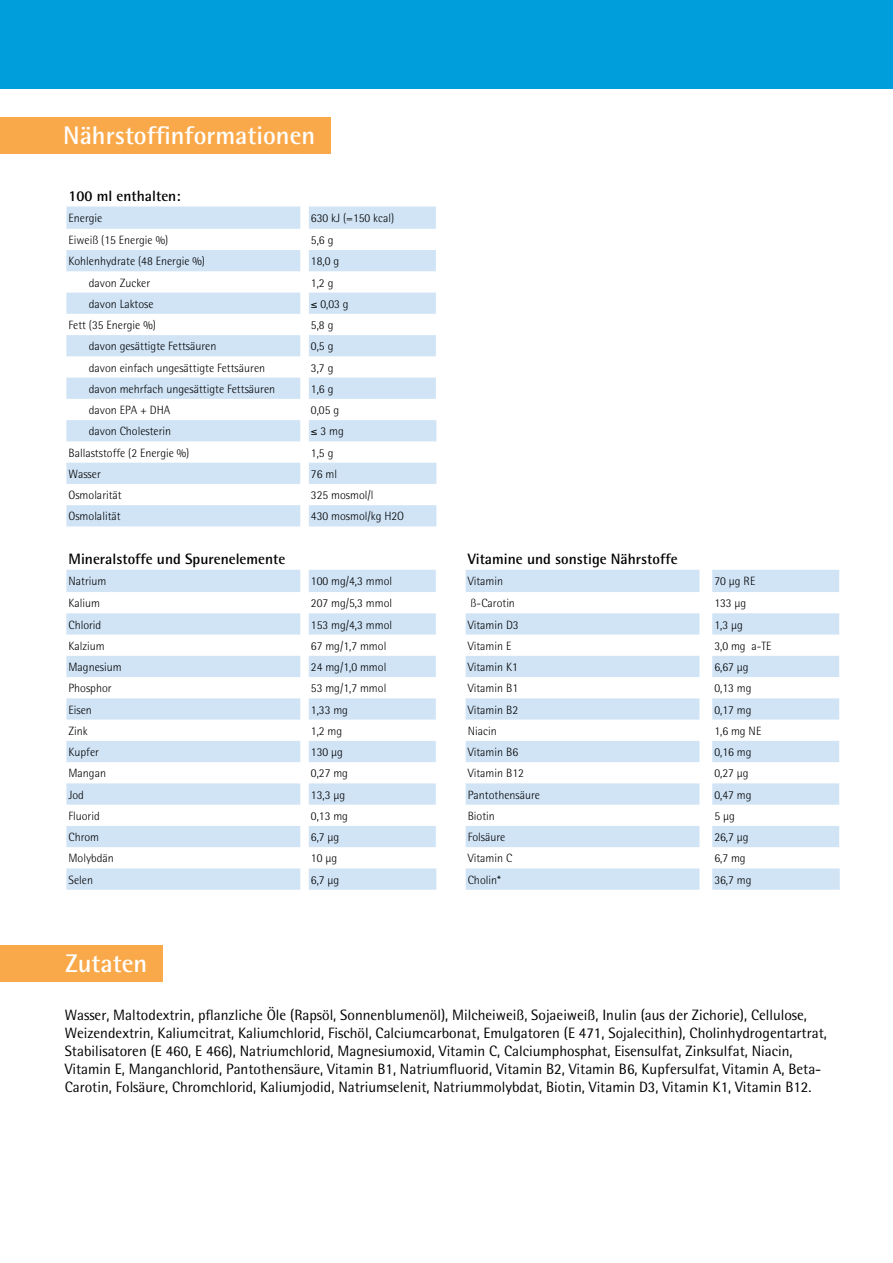
<style>
.page{position:relative;width:893px;height:1263px;background:#fff}
.page>*{position:absolute;margin:0;border:0;box-sizing:border-box;transform-origin:0 0}
.t1{font:700 25.5px "Rotis Semi Sans";color:#fff}
.t2{font:15px/18px "Rotis Semi Sans";color:#000}
.t3{font:700 15px "Rotis Semi Sans";color:#000}
.t4{font:300 12px "Rotis Semi Sans";color:#000}
</style>
<div class="page">
<div style="left:0;top:0;width:893px;height:88px;background:#009edb"></div>
<svg style="left:66px;top:206px;width:370px;height:320px;fill:#d6e7f7"></svg>
<svg style="left:66px;top:570px;width:370px;height:320px"></svg>
<svg style="left:466px;top:570px;width:374px;height:320px"></svg>
<svg style="left:839px;top:570px;width:1px;height:298px"></svg>
<div style="left:0;top:117px;width:330px;height:37px;background:#faa94a"></div>
<div style="left:0;top:945px;width:162px;height:37px;background:#faa94a"></div>
<h1 class="t1" style="left:63px;top:119px;width:254px">Nährstoffinformationen</h1>
<p class="t3" style="left:69px;top:186px;width:114px">100 ml enthalten:</p>
<p class="t4" style="left:69px;top:211px;width:35px">Energie</p>
<p class="t4" style="left:311px;top:211px;width:85px">630 kJ (=150 kcal)</p>
<p class="t4" style="left:69px;top:233px;width:101px">Eiweiß (15 Energie %)</p>
<p class="t4" style="left:311px;top:233px;width:24px">5,6 g</p>
<p class="t4" style="left:69px;top:254px;width:138px">Kohlenhydrate (48 Energie %)</p>
<p class="t4" style="left:311px;top:254px;width:30px">18,0 g</p>
<p class="t4" style="left:89px;top:276px;width:63px">davon Zucker</p>
<p class="t4" style="left:311px;top:276px;width:24px">1,2 g</p>
<p class="t4" style="left:89px;top:297px;width:66px">davon Laktose</p>
<p class="t4" style="left:311px;top:297px;width:39px">≤ 0,03 g</p>
<p class="t4" style="left:69px;top:318px;width:89px">Fett (35 Energie %)</p>
<p class="t4" style="left:311px;top:318px;width:24px">5,8 g</p>
<p class="t4" style="left:89px;top:339px;width:129px">davon gesättigte Fettsäuren</p>
<p class="t4" style="left:311px;top:339px;width:24px">0,5 g</p>
<p class="t4" style="left:89px;top:361px;width:178px">davon einfach ungesättigte Fettsäuren</p>
<p class="t4" style="left:311px;top:361px;width:24px">3,7 g</p>
<p class="t4" style="left:89px;top:382px;width:188px">davon mehrfach ungesättigte Fettsäuren</p>
<p class="t4" style="left:311px;top:382px;width:24px">1,6 g</p>
<p class="t4" style="left:89px;top:403px;width:83px">davon EPA + DHA</p>
<p class="t4" style="left:311px;top:403px;width:30px">0,05 g</p>
<p class="t4" style="left:89px;top:424px;width:84px">davon Cholesterin</p>
<p class="t4" style="left:311px;top:424px;width:34px">≤ 3 mg</p>
<p class="t4" style="left:69px;top:446px;width:122px">Ballaststoffe (2 Energie %)</p>
<p class="t4" style="left:311px;top:446px;width:24px">1,5 g</p>
<p class="t4" style="left:69px;top:467px;width:34px">Wasser</p>
<p class="t4" style="left:311px;top:467px;width:28px">76 ml</p>
<p class="t4" style="left:69px;top:488px;width:55px">Osmolarität</p>
<p class="t4" style="left:311px;top:488px;width:64px">325 mosmol/l</p>
<p class="t4" style="left:69px;top:509px;width:54px">Osmolalität</p>
<p class="t4" style="left:311px;top:509px;width:95px">430 mosmol/kg H2O</p>
<p class="t3" style="left:69px;top:550px;width:218px">Mineralstoffe und Spurenelemente</p>
<p class="t4" style="left:69px;top:574px;width:39px">Natrium</p>
<p class="t4" style="left:311px;top:574px;width:83px">100 mg/4,3 mmol</p>
<p class="t4" style="left:69px;top:596px;width:33px">Kalium</p>
<p class="t4" style="left:311px;top:596px;width:83px">207 mg/5,3 mmol</p>
<p class="t4" style="left:69px;top:618px;width:34px">Chlorid</p>
<p class="t4" style="left:311px;top:618px;width:83px">153 mg/4,3 mmol</p>
<p class="t4" style="left:69px;top:639px;width:38px">Kalzium</p>
<p class="t4" style="left:311px;top:639px;width:77px">67 mg/1,7 mmol</p>
<p class="t4" style="left:69px;top:660px;width:55px">Magnesium</p>
<p class="t4" style="left:311px;top:660px;width:77px">24 mg/1,0 mmol</p>
<p class="t4" style="left:69px;top:681px;width:45px">Phosphor</p>
<p class="t4" style="left:311px;top:681px;width:77px">53 mg/1,7 mmol</p>
<p class="t4" style="left:69px;top:703px;width:25px">Eisen</p>
<p class="t4" style="left:311px;top:703px;width:39px">1,33 mg</p>
<p class="t4" style="left:69px;top:724px;width:21px">Zink</p>
<p class="t4" style="left:311px;top:724px;width:33px">1,2 mg</p>
<p class="t4" style="left:69px;top:745px;width:32px">Kupfer</p>
<p class="t4" style="left:311px;top:745px;width:34px">130 μg</p>
<p class="t4" style="left:69px;top:766px;width:39px">Mangan</p>
<p class="t4" style="left:311px;top:766px;width:39px">0,27 mg</p>
<p class="t4" style="left:69px;top:788px;width:17px">Jod</p>
<p class="t4" style="left:311px;top:788px;width:36px">13,3 μg</p>
<p class="t4" style="left:69px;top:809px;width:33px">Fluorid</p>
<p class="t4" style="left:311px;top:809px;width:39px">0,13 mg</p>
<p class="t4" style="left:69px;top:830px;width:32px">Chrom</p>
<p class="t4" style="left:311px;top:830px;width:30px">6,7 μg</p>
<p class="t4" style="left:69px;top:851px;width:47px">Molybdän</p>
<p class="t4" style="left:311px;top:851px;width:28px">10 μg</p>
<p class="t4" style="left:69px;top:873px;width:26px">Selen</p>
<p class="t4" style="left:311px;top:873px;width:30px">6,7 μg</p>
<p class="t3" style="left:468px;top:550px;width:211px">Vitamine und sonstige Nährstoffe</p>
<p class="t4" style="left:468px;top:574px;width:37px">Vitamin</p>
<p class="t4" style="left:714px;top:574px;width:42px">70 μg RE</p>
<p class="t4" style="left:468px;top:596px;width:49px">βß-Carotin</p>
<p class="t4" style="left:714px;top:596px;width:34px">133 μg</p>
<p class="t4" style="left:468px;top:618px;width:53px">Vitamin D3</p>
<p class="t4" style="left:714px;top:618px;width:30px">1,3 μg</p>
<p class="t4" style="left:468px;top:639px;width:45px">Vitamin E</p>
<p class="t4" style="left:714px;top:639px;width:59px">3,0 mg a-TE</p>
<p class="t4" style="left:468px;top:660px;width:52px">Vitamin K1</p>
<p class="t4" style="left:714px;top:660px;width:36px">6,67 μg</p>
<p class="t4" style="left:468px;top:681px;width:52px">Vitamin B1</p>
<p class="t4" style="left:714px;top:681px;width:39px">0,13 mg</p>
<p class="t4" style="left:468px;top:703px;width:52px">Vitamin B2</p>
<p class="t4" style="left:714px;top:703px;width:39px">0,17 mg</p>
<p class="t4" style="left:468px;top:724px;width:30px">Niacin</p>
<p class="t4" style="left:714px;top:724px;width:48px">1,6 mg NE</p>
<p class="t4" style="left:468px;top:745px;width:52px">Vitamin B6</p>
<p class="t4" style="left:714px;top:745px;width:39px">0,16 mg</p>
<p class="t4" style="left:468px;top:766px;width:58px">Vitamin B12</p>
<p class="t4" style="left:714px;top:766px;width:36px">0,27 μg</p>
<p class="t4" style="left:468px;top:788px;width:74px">Pantothensäure</p>
<p class="t4" style="left:714px;top:788px;width:39px">0,47 mg</p>
<p class="t4" style="left:468px;top:809px;width:29px">Biotin</p>
<p class="t4" style="left:714px;top:809px;width:22px">5 μg</p>
<p class="t4" style="left:468px;top:830px;width:39px">Folsäure</p>
<p class="t4" style="left:714px;top:830px;width:36px">26,7 μg</p>
<p class="t4" style="left:468px;top:851px;width:46px">Vitamin C</p>
<p class="t4" style="left:714px;top:851px;width:33px">6,7 mg</p>
<p class="t4" style="left:468px;top:873px;width:35px">Cholin*</p>
<p class="t4" style="left:714px;top:873px;width:39px">36,7 mg</p>
<h1 class="t1" style="left:66px;top:947px;width:83px">Zutaten</h1>
<p class="t2" style="left:65px;top:1006px;width:764px">Wasser, Maltodextrin, pflanzliche Öle (Rapsöl, Sonnenblumenöl), Milcheiweiß, Sojaeiweiß, Inulin (aus der Zichorie), Cellulose, Weizendextrin, Kaliumcitrat, Kaliumchlorid, Fischöl, Calciumcarbonat, Emulgatoren (E 471, Sojalecithin), Cholinhydrogentartrat, Stabilisatoren (E 460, E 466), Natriumchlorid, Magnesiumoxid, Vitamin C, Calciumphosphat, Eisensulfat, Zinksulfat, Niacin, Vitamin E, Manganchlorid, Pantothensäure, Vitamin B1, Natriumfluorid, Vitamin B2, Vitamin B6, Kupfersulfat, Vitamin A, Beta-Carotin, Folsäure, Chromchlorid, Kaliumjodid, Natriumselenit, Natriummolybdat, Biotin, Vitamin D3, Vitamin K1, Vitamin B12.</p>
</div>
